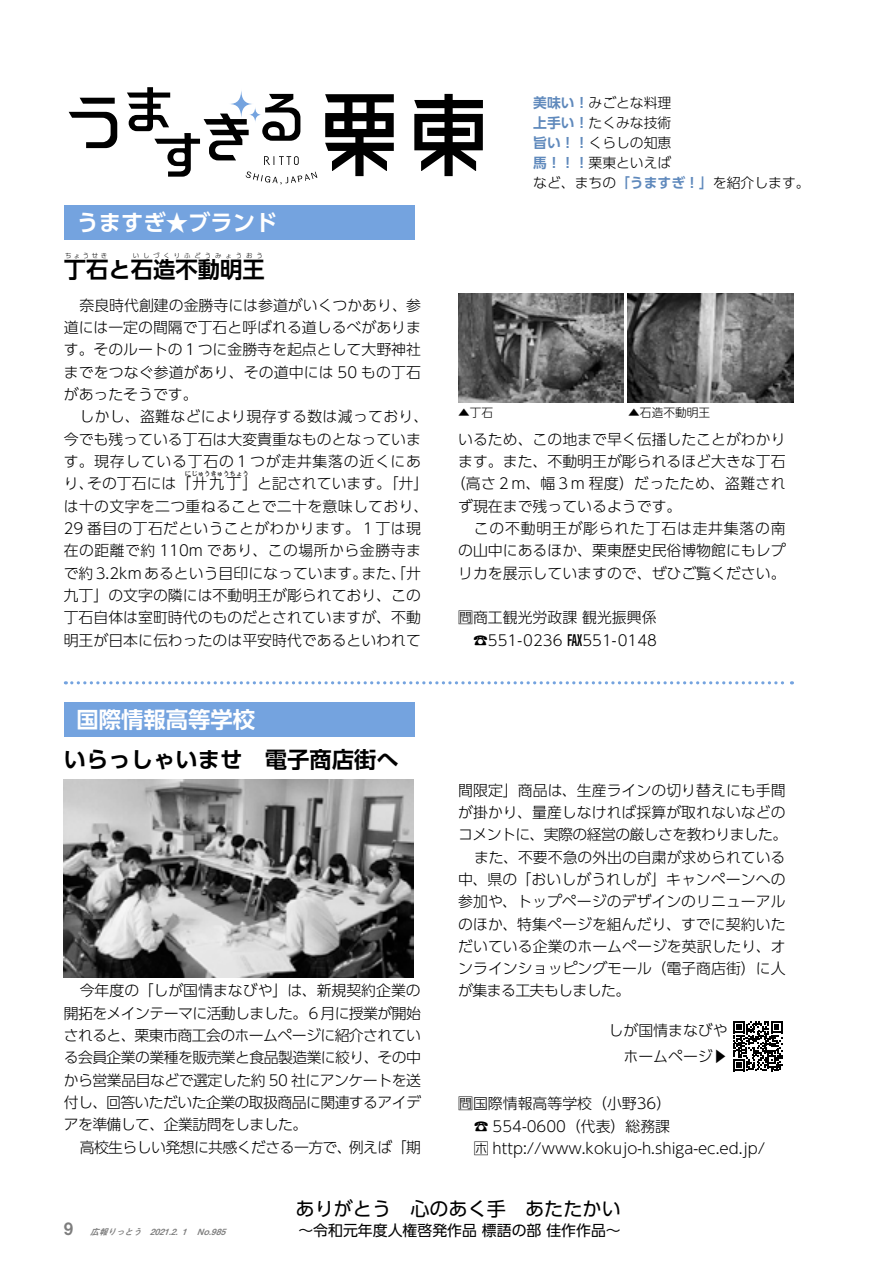
<style>
.page{position:relative;width:893px;height:1263px;background:#fff}
.page>*{position:absolute;margin:0;border:0;box-sizing:border-box;transform-origin:0 0}
.t1{font:700 22.35px "UD Shin Go Pro De";color:#000}
.t2{font:700 22.35px "UD Shin Go Pro De";color:#fff}
.t3{font:19.2px "UD Shin Go Pro";color:#000}
.t4{font:300 14.85px/22.4px "UD Shin Go Pro";color:#000}
.t5{font:300 14.85px/22.4px "UD Shin Go Pro";letter-spacing:.02em;color:#000}
.t6{font:300 14.85px "UD Shin Go Pro";letter-spacing:-.04em;color:#000}
.t7{font:14.85px "UD Shin Go Pro";color:#000}
.t8{font:300 14.85px "UD Shin Go Pro";letter-spacing:.05em;color:#000}
.t9{font:300 13.8px/20.2px "UD Shin Go Pro";color:#000}
.t10{font:300 11.7px "UD Shin Go Pro";color:#000}
.t11{font:italic 8.55px "Midashi Go Pro MB31";color:#7d7d7d}
.t12{font:300 6.45px "UD Shin Go Pro";letter-spacing:.615em;color:#000}
.t13{font:300 6.45px "UD Shin Go Pro";color:#000}
.t14{font:300 6.45px "UD Shin Go Pro";letter-spacing:.4em;color:#000}
.s1{font-family:"UD Shin Go Pro De";font-weight:700;color:#5f89bc}
.s2{font-weight:500}
.s3{font-style:normal;font-size:16.95px}
</style>
<div class="page">
<div style="left:64px;top:702px;width:351px;height:34px;background:#74a3df"></div>
<img style="left:64px;top:779px;width:350px;height:199px">
<svg style="left:733px;top:1021px;width:50px;height:50px"></svg>
<div style="left:64px;top:206px;width:351px;height:34px;background:#74a3df"></div>
<img style="left:458px;top:293px;width:166px;height:109px">
<img style="left:627px;top:294px;width:166px;height:108px">
<svg style="left:68px;top:87px;width:415px;height:98px"></svg>
<svg style="left:72px;top:681px;width:720px;height:3px"></svg>
<h1 class="t2" style="left:77px;top:205px;width:202px">うますぎ★ブランド</h1>
<h1 class="t1" style="left:64px;top:251px;width:202px">丁石と石造不動明王</h1>
<p class="t14" style="left:65px;top:250px;width:44px">ちょうせき</p>
<p class="t12" style="left:133px;top:250px;width:131px">いしづくりふどうみょうおう</p>
<p class="t4" style="left:64px;top:293px;width:359px;text-align:justify;text-indent:16px">奈良時代創建の金勝寺には参道がいくつかあり、参道には一定の間隔で丁石と呼ばれる道しるべがあります。そのルートの１つに金勝寺を起点として大野神社までをつなぐ参道があり、その道中には 50 もの丁石があったそうです。</p>
<p class="t5" style="left:64px;top:405px;width:366px;text-indent:16px">しかし、盗難などにより現存する数は減っており、今でも残っている丁石は大変貴重なものとなっています。現存している丁石の１つが走井集落の近くにあり、その丁石には「廾九丁」と記されています。「廾」</p>
<p class="t13" style="left:185px;top:468px;width:65px">にじゅうきゅうちょう</p>
<p class="t4" style="left:64px;top:494px;width:366px">は十の文字を二つ重ねることで二十を意味しており、<br>29 番目の丁石だということがわかります。１丁は現在の距離で約 110m であり、この場所から金勝寺まで約3.2kmあるという目印になっています。また、「廾九丁」の文字の隣には不動明王が彫られており、この丁石自体は室町時代のものだとされていますが、不動明王が日本に伝わったのは平安時代であるといわれて</p>
<h1 class="t2" style="left:77px;top:701px;width:180px">国際情報高等学校</h1>
<h1 class="t1" style="left:64px;top:741px;width:336px">いらっしゃいませ　電子商店街へ</h1>
<p class="t4" style="left:64px;top:979px;width:359px;text-align:justify;text-indent:16px">今年度の「しが国情まなびや」は、新規契約企業の開拓をメインテーマに活動しました。６月に授業が開始されると、栗東市商工会のホームページに紹介されている会員企業の業種を販売業と食品製造業に絞り、その中から営業品目などで選定した約 50 社にアンケートを送付し、回答いただいた企業の取扱商品に関連するアイデアを準備して、企業訪問をしました。</p>
<p class="t6" style="left:80px;top:1135px;width:343px">高校生らしい発想に共感くださる一方で、例えば「期</p>
<p class="t9" style="left:533px;top:92px;width:278px"><span class="s1">美味い！</span>みごとな料理<br><span class="s1">上手い！</span>たくみな技術<br><span class="s1">旨い！！</span>くらしの知恵<br><span class="s1">馬！！！</span>栗東といえば<br>など、まちの<span class="s1">「うますぎ！」</span>を紹介します。</p>
<p class="t10" style="left:458px;top:403px;width:37px">▲丁石</p>
<p class="t10" style="left:628px;top:403px;width:83px">▲石造不動明王</p>
<p class="t4" style="left:458px;top:427px;width:329px">いるため、この地まで早く伝播したことがわかり</p>
<p class="t4" style="left:458px;top:450px;width:329px">ます。また、不動明王が彫られるほど大きな丁石</p>
<p class="t5" style="left:451px;top:472px;width:336px">（高さ２m、幅３m 程度）だったため、盗難され</p>
<p class="t4" style="left:458px;top:494px;width:225px">ず現在まで残っているようです。</p>
<p class="t8" style="left:474px;top:516px;width:313px">この不動明王が彫られた丁石は走井集落の南</p>
<p class="t4" style="left:458px;top:539px;width:329px">の山中にあるほか、栗東歴史民俗博物館にもレプ</p>
<p class="t4" style="left:458px;top:561px;width:329px">リカを展示していますので、ぜひご覧ください。</p>
<p class="t4" style="left:458px;top:606px;width:200px">問商工観光労政課 観光振興係　☎551-0236 <span class="s2">ＦＡＸ</span>551-0148</p>
<p class="t4" style="left:458px;top:778px;width:329px">間限定」商品は、生産ラインの切り替えにも手間</p>
<p class="t4" style="left:458px;top:800px;width:329px">が掛かり、量産しなければ採算が取れないなどの</p>
<p class="t6" style="left:458px;top:822px;width:331px">コメントに、実際の経営の厳しさを教わりました。</p>
<p class="t4" style="left:474px;top:845px;width:313px">また、不要不急の外出の自粛が求められている</p>
<p class="t4" style="left:458px;top:867px;width:329px">中、県の「おいしがうれしが」キャンペーンへの</p>
<p class="t4" style="left:458px;top:890px;width:329px">参加や、トップページのデザインのリニューアル</p>
<p class="t4" style="left:458px;top:912px;width:329px">のほか、特集ページを組んだり、すでに契約いた</p>
<p class="t4" style="left:458px;top:934px;width:329px">だいている企業のホームページを英訳したり、オ</p>
<p class="t4" style="left:458px;top:957px;width:329px">ンラインショッピングモール（電子商店街）に人</p>
<p class="t6" style="left:458px;top:979px;width:174px">が集まる工夫もしました。</p>
<p class="t4" style="left:609px;top:1017px;width:121px;line-height:26.1px;text-align:right">しが国情まなびやホームページ▶</p>
<p class="t4" style="left:474px;top:1092px;width:293px;text-indent:-16px">問国際情報高等学校（小野36）<br>☎ 554-0600（代表）総務課<br>ホ http://www.kokujo-h.shiga-ec.ed.jp/</p>
<p class="t3" style="left:296px;top:1193px;width:327px">ありがとう　心のあく手　あたたかい</p>
<p class="t11" style="left:64px;top:1225px;width:167px"><span class="s3">9</span> 広報りっとう　2021.2. １　No.985</p>
<p class="t7" style="left:298px;top:1218px;width:324px">～令和元年度人権啓発作品 標語の部 佳作作品～</p>
</div>
